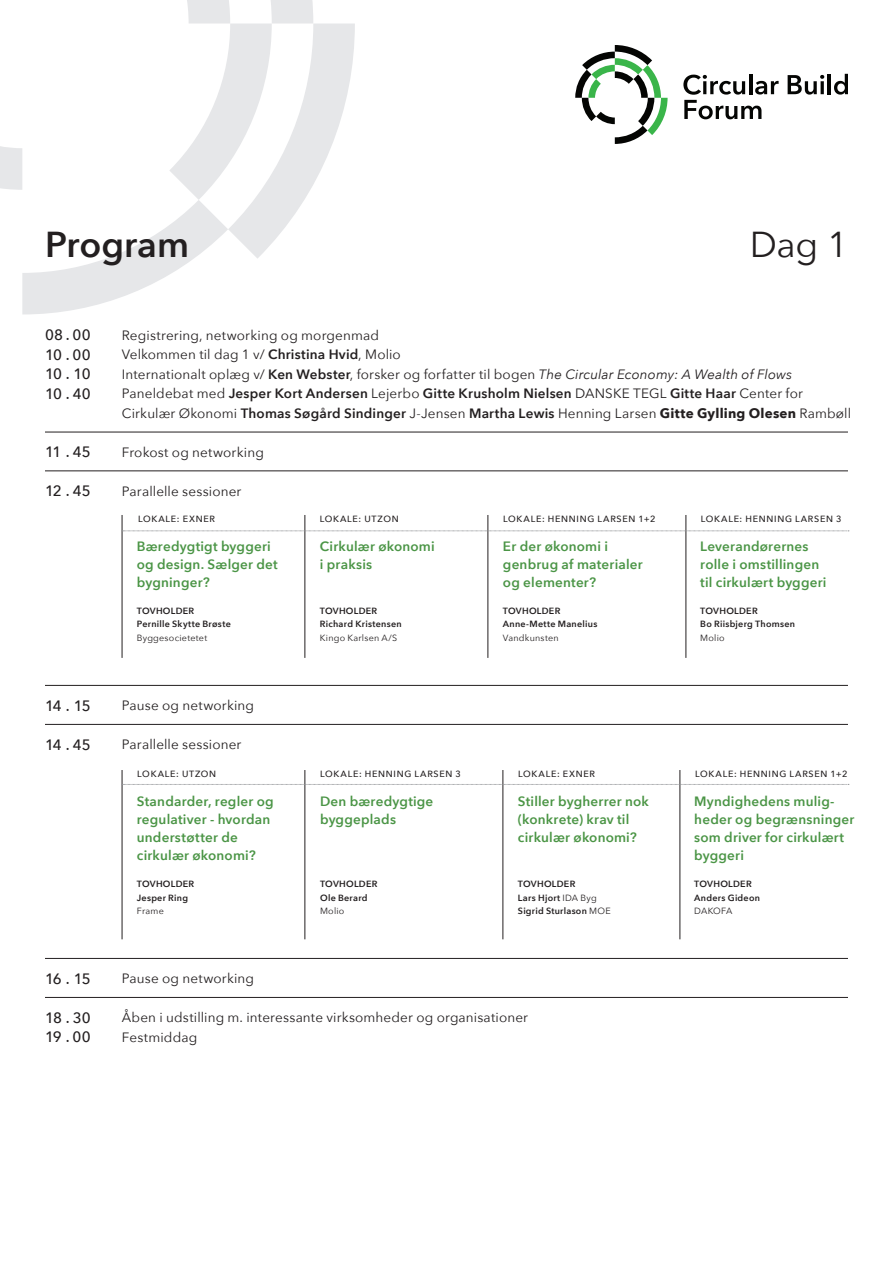
<style>
.page{position:relative;width:893px;height:1263px;background:#fff}
.page>*{position:absolute;margin:0;border:0;box-sizing:border-box;transform-origin:0 0}
.t1{font:600 36px "Avenir Next";color:#231f20}
.t2{font:36px "Avenir Next";color:#231f20}
.t3{font:500 15px "Avenir Next";letter-spacing:-.05em;color:#231f20}
.t4{font:13.5px/19.5px "Avenir Next";letter-spacing:.01em;color:#231f20}
.t5{font:600 13.5px/18px "Avenir Next";letter-spacing:.015em;color:#4b9546}
.t6{font:600 13.5px "Avenir Next";letter-spacing:.015em;color:#4b9545}
.t7{font:600 9px "Avenir Next";letter-spacing:.03em;color:#231f20}
.t8{font:500 9px "Avenir Next";letter-spacing:.08em;color:#231f20}
.t9{font:9px "Avenir Next";letter-spacing:.025em;color:#231f20}
.s1{font-weight:600}
.s2{font-style:italic}
.s3{font-weight:700}
.s4{font-weight:400}
</style>
<div class="page">
<svg style="left:0;top:0;width:355px;height:314px"></svg>
<svg style="left:575px;top:45px;width:93px;height:99px"></svg>
<hr style="left:749px;top:74px;width:3px;height:20px;background:#040503">
<svg style="left:788px;top:75px;width:36px;height:20px"></svg>
<hr style="left:828px;top:74px;width:3px;height:20px;background:#040503">
<svg style="left:834px;top:74px;width:14px;height:21px"></svg>
<svg style="left:683px;top:75px;width:96px;height:44px"></svg>
<hr style="left:45px;top:432px;width:803px;height:1px;background:#231f20">
<hr style="left:45px;top:471px;width:803px;height:1px;background:#231f20">
<hr style="left:45px;top:685px;width:803px;height:1px;background:#231f20">
<hr style="left:45px;top:724px;width:803px;height:1px;background:#231f20">
<hr style="left:45px;top:958px;width:803px;height:1px;background:#231f20">
<hr style="left:45px;top:997px;width:803px;height:1px;background:#231f20">
<hr style="left:305px;top:515px;width:1px;height:143px;background:#231f20">
<hr style="left:488px;top:515px;width:1px;height:143px;background:#231f20">
<hr style="left:686px;top:515px;width:1px;height:143px;background:#231f20">
<hr style="left:305px;top:770px;width:1px;height:169px;background:#231f20">
<hr style="left:503px;top:770px;width:1px;height:169px;background:#231f20">
<hr style="left:680px;top:770px;width:1px;height:169px;background:#231f20">
<hr style="left:122px;top:515px;width:1px;height:143px;background:#231f20">
<hr style="left:122px;top:770px;width:1px;height:169px;background:#231f20">
<svg style="left:122px;top:531px;width:727px;height:1px"></svg>
<svg style="left:122px;top:784px;width:727px;height:1px"></svg>
<p class="t1" style="left:45px;top:213px;width:146px">Program</p>
<p class="t2" style="left:750px;top:214px;width:100px">Dag 1</p>
<p class="t3" style="left:45px;top:322px;width:47px">08.00</p>
<p class="t3" style="left:45px;top:342px;width:47px">10.00</p>
<p class="t3" style="left:45px;top:361px;width:47px">10. 10</p>
<p class="t3" style="left:45px;top:381px;width:47px">10.40</p>
<p class="t3" style="left:45px;top:439px;width:47px">11 . 45</p>
<p class="t3" style="left:45px;top:478px;width:47px">12 . 45</p>
<p class="t4" style="left:122px;top:325px;width:259px">Registrering, networking og morgenmad</p>
<p class="t4" style="left:122px;top:344px;width:281px">Velkommen til dag 1 v/ <span class="s1">Christina Hvid</span>, Molio</p>
<p class="t4" style="left:122px;top:364px;width:672px">Internationalt oplæg v/ <span class="s1">Ken Webster</span>, forsker og forfatter til bogen <span class="s2">The Circular Economy: A Wealth of Flows</span></p>
<p class="t4" style="left:122px;top:383px;width:731px">Paneldebat med <span class="s1">Jesper Kort Andersen</span> Lejerbo <span class="s1">Gitte Krusholm Nielsen</span> DANSKE TEGL <span class="s1">Gitte Haar</span> Center for<br>Cirkulær Økonomi <span class="s1">Thomas Søgård Sindinger</span> J-Jensen <span class="s1">Martha Lewis</span> Henning Larsen <span class="s3">Gitte Gylling Olesen</span> Rambøll</p>
<p class="t4" style="left:122px;top:442px;width:143px">Frokost og networking</p>
<p class="t4" style="left:122px;top:481px;width:121px">Parallelle sessioner</p>
<p class="t8" style="left:138px;top:512px;width:78px">LOKALE: EXNER</p>
<p class="t8" style="left:320px;top:512px;width:81px">LOKALE: UTZON</p>
<p class="t8" style="left:503px;top:512px;width:154px">LOKALE: HENNING LARSEN 1+2</p>
<p class="t8" style="left:701px;top:512px;width:142px">LOKALE: HENNING LARSEN 3</p>
<p class="t5" style="left:137px;top:537px;width:135px">Bæredygtigt byggeri</p>
<p class="t5" style="left:137px;top:555px;width:142px">og design. Sælger det</p>
<p class="t5" style="left:137px;top:573px;width:74px">bygninger?</p>
<p class="t7" style="left:137px;top:603px;width:59px">TOVHOLDER</p>
<p class="t7" style="left:137px;top:617px;width:95px">Pernille Skytte Brøste</p>
<p class="t9" style="left:137px;top:630px;width:72px">Byggesocietetet</p>
<p class="t5" style="left:320px;top:537px;width:116px">Cirkulær økonomi</p>
<p class="t5" style="left:320px;top:555px;width:54px">i praksis</p>
<p class="t7" style="left:320px;top:603px;width:59px">TOVHOLDER</p>
<p class="t7" style="left:320px;top:617px;width:83px">Richard Kristensen</p>
<p class="t9" style="left:320px;top:630px;width:79px">Kingo Karlsen A/S</p>
<p class="t5" style="left:503px;top:537px;width:107px">Er der økonomi i</p>
<p class="t5" style="left:503px;top:555px;width:141px">genbrug af materialer</p>
<p class="t5" style="left:503px;top:573px;width:95px">og elementer?</p>
<p class="t7" style="left:503px;top:603px;width:59px">TOVHOLDER</p>
<p class="t7" style="left:503px;top:617px;width:96px">Anne-Mette Manelius</p>
<p class="t9" style="left:503px;top:630px;width:57px">Vandkunsten</p>
<p class="t5" style="left:700px;top:537px;width:128px">Leverandørernes rolle i omstillingen til cirkulært byggeri</p>
<p class="t7" style="left:700px;top:603px;width:59px">TOVHOLDER</p>
<p class="t7" style="left:700px;top:617px;width:96px">Bo Riisbjerg Thomsen</p>
<p class="t9" style="left:700px;top:630px;width:26px">Molio</p>
<p class="t3" style="left:45px;top:693px;width:47px">14 . 15</p>
<p class="t3" style="left:45px;top:732px;width:47px">14 . 45</p>
<p class="t4" style="left:122px;top:695px;width:134px">Pause og networking</p>
<p class="t4" style="left:122px;top:734px;width:121px">Parallelle sessioner</p>
<p class="t8" style="left:137px;top:767px;width:81px">LOKALE: UTZON</p>
<p class="t8" style="left:320px;top:767px;width:142px">LOKALE: HENNING LARSEN 3</p>
<p class="t8" style="left:518px;top:767px;width:78px">LOKALE: EXNER</p>
<p class="t8" style="left:695px;top:767px;width:154px">LOKALE: HENNING LARSEN 1+2</p>
<p class="t5" style="left:694px;top:792px;width:142px">Myndighedens mulig-</p>
<p class="t5" style="left:694px;top:810px;width:162px">heder og begrænsninger som driver for cirkulært byggeri</p>
<p class="t7" style="left:694px;top:876px;width:59px">TOVHOLDER</p>
<p class="t7" style="left:694px;top:890px;width:67px">Anders Gideon</p>
<p class="t9" style="left:694px;top:903px;width:40px">DAKOFA</p>
<p class="t5" style="left:137px;top:792px;width:138px">Standarder, regler og</p>
<p class="t5" style="left:137px;top:810px;width:135px">regulativer - hvordan</p>
<p class="t5" style="left:137px;top:828px;width:103px">understøtter de</p>
<p class="t5" style="left:137px;top:846px;width:120px">cirkulær økonomi?</p>
<p class="t7" style="left:137px;top:876px;width:59px">TOVHOLDER</p>
<p class="t7" style="left:137px;top:890px;width:53px">Jesper Ring</p>
<p class="t9" style="left:137px;top:903px;width:29px">Frame</p>
<p class="t5" style="left:320px;top:792px;width:115px">Den bæredygtige</p>
<p class="t5" style="left:320px;top:810px;width:77px">byggeplads</p>
<p class="t6" style="left:518px;top:790px;width:132px">Stiller bygherrer nok</p>
<p class="t6" style="left:518px;top:808px;width:113px">(konkrete) krav til</p>
<p class="t6" style="left:518px;top:826px;width:120px">cirkulær økonomi?</p>
<p class="t7" style="left:518px;top:876px;width:59px">TOVHOLDER</p>
<p class="t7" style="left:518px;top:890px;width:80px">Lars Hjort <span class="s4">IDA Byg</span></p>
<p class="t7" style="left:518px;top:903px;width:94px">Sigrid Sturlason <span class="s4">MOE</span></p>
<p class="t7" style="left:320px;top:876px;width:59px">TOVHOLDER</p>
<p class="t7" style="left:320px;top:890px;width:49px">Ole Berard</p>
<p class="t9" style="left:320px;top:903px;width:26px">Molio</p>
<p class="t3" style="left:45px;top:966px;width:47px">16 . 15</p>
<p class="t3" style="left:45px;top:1005px;width:47px">18.30</p>
<p class="t3" style="left:45px;top:1024px;width:47px">19 . 00</p>
<p class="t4" style="left:122px;top:968px;width:134px">Pause og networking</p>
<p class="t4" style="left:122px;top:1007px;width:408px">Åben i udstilling m. interessante virksomheder og organisationer</p>
<p class="t4" style="left:122px;top:1027px;width:77px">Festmiddag</p>
</div>
